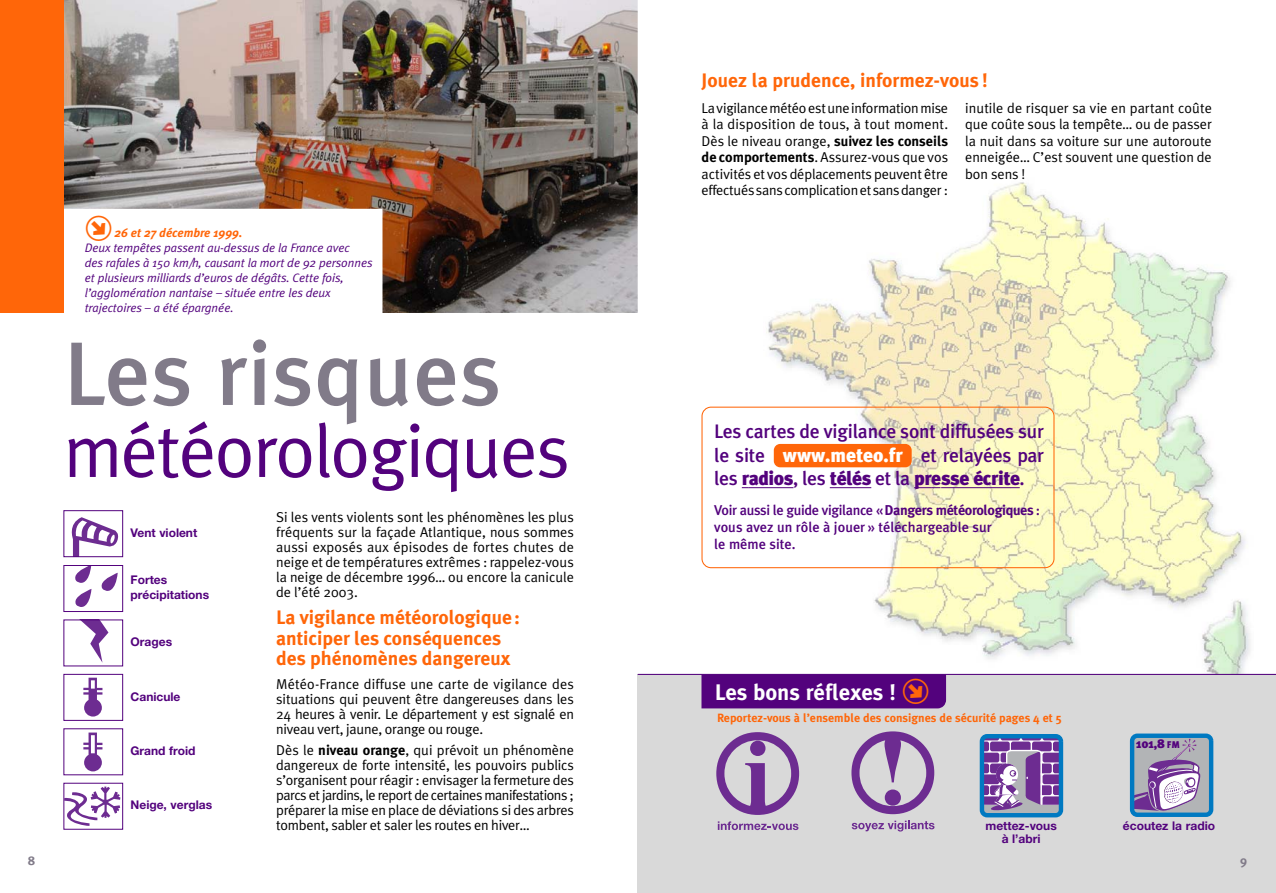
<style>
.page{position:relative;width:1276px;height:893px;background:#fff}
.page>*{position:absolute;margin:0;border:0;box-sizing:border-box;transform-origin:0 0}
.t1{font:500 90px "Meta Plus";letter-spacing:.005em;color:#817b89}
.t2{font:75px "Meta Plus Normal";letter-spacing:-.025em;color:#53027d}
.t3{font:31.65px "Mini Pics Directional RA";color:#ff6609}
.t4{font:700 22.5px "Meta Plus";color:#fff}
.t5{font:700 19.5px/20.2px "Meta Plus";color:#ff6609}
.t6{font:500 19.5px/23.4px "Meta Plus";letter-spacing:-.01em;color:#53027d;text-align:justify}
.t7{font:14.25px/16.5px "Meta Plus Normal";letter-spacing:-.015em;color:#000;text-align:justify}
.t8{font:500 14.25px/17.1px "Meta Plus";color:#53027d}
.t9{font:900 12.75px "Meta Plus";color:#53027d}
.t10{font:700 12.75px "Meta Plus";color:#817b89}
.t11{font:italic 12.3px/15px "Meta Plus Normal";letter-spacing:-.005em;color:#53027d}
.t12{font:italic 700 12.3px "Meta Plus";letter-spacing:-.005em;color:#ff6609}
.t13{font:700 12px/15px "Helvetica Neue";color:#53027d}
.t14{font:700 12px "Meta Plus";color:#ff6609}
.s1{font-family:"Meta Plus";font-weight:700}
.s2{font-weight:900;color:#fff}
.s3{font-weight:900}
.s4{font-weight:700}
.s5{font-family:"Mini Pics Directional RA";font-weight:400;font-size:31.65px;color:#ff6609}
.s6{font-size:9.75px}
</style>
<div class="page">
<img style="left:638px;top:182px;width:637px;height:492px">
<div style="left:638px;top:674px;width:637px;height:219px;background:#d9d9d9"></div>
<img style="left:63px;top:0;width:575px;height:313px">
<div style="left:0;top:0;width:63px;height:313px;background:#ff6609"></div>
<div style="left:701px;top:675px;width:245px;height:33px;background:#53027d"></div>
<svg style="left:851px;top:821px;width:83px;height:10px"></svg>
<svg style="left:851px;top:731px;width:83px;height:83px"></svg>
<svg style="left:718px;top:821px;width:80px;height:9px"></svg>
<svg style="left:716px;top:732px;width:83px;height:83px"></svg>
<svg style="left:701px;top:407px;width:353px;height:161px"></svg>
<svg style="left:71px;top:517px;width:48px;height:38px"></svg>
<div style="left:63px;top:510px;width:60px;height:47px;border:1px solid #53027d"></div>
<svg style="left:101px;top:573px;width:17px;height:18px"></svg>
<svg style="left:75px;top:567px;width:16px;height:40px"></svg>
<div style="left:63px;top:565px;width:60px;height:47px;border:1px solid #53027d"></div>
<svg style="left:82px;top:622px;width:26px;height:41px"></svg>
<div style="left:63px;top:620px;width:60px;height:46px;border:1px solid #53027d"></div>
<svg style="left:65px;top:787px;width:55px;height:39px"></svg>
<svg style="left:83px;top:678px;width:19px;height:39px"></svg>
<div style="left:63px;top:674px;width:60px;height:47px;border:1px solid #53027d"></div>
<svg style="left:83px;top:732px;width:19px;height:39px"></svg>
<div style="left:774px;top:444px;width:137px;height:23px;background:#ff6609;border-radius:6px"></div>
<hr style="left:748px;top:487px;width:45px;height:1px;background:#53027d">
<hr style="left:830px;top:487px;width:41px;height:1px;background:#53027d">
<svg style="left:914px;top:487px;width:26px;height:1px"></svg>
<hr style="left:941px;top:487px;width:69px;height:1px;background:#53027d">
<svg style="left:979px;top:734px;width:84px;height:84px;background:#7c75b2"></svg>
<svg style="left:1129px;top:733px;width:84px;height:84px;background:#8f9abc"></svg>
<hr style="left:638px;top:674px;width:637px;height:1px;background:#53027d">
<p class="t10" style="left:28px;top:855px;width:9px">8</p>
<h3 class="t3" style="left:85px;top:211px;width:29px">x</h3>
<p class="t12" style="left:115px;top:228px;width:129px">26 et 27 décembre 1999.</p>
<p class="t11" style="left:85px;top:241px;width:289px">Deux tempêtes passent au-dessus de la France avec<br>des rafales à 150 km/h, causant la mort de 92 personnes et plusieurs milliards d’euros de dégâts. Cette fois, l’agglomération nantaise – située entre les deux trajectoires – a été épargnée.</p>
<h1 class="t1" style="left:63px;top:337px;width:439px">Les risques</h1>
<h2 class="t2" style="left:63px;top:423px;width:508px">météorologiques</h2>
<p class="t7" style="left:276px;top:511px;width:299px;line-height:15px">Si les vents violents sont les phénomènes les plus fréquents sur la façade Atlantique, nous sommes aussi exposés aux épisodes de fortes chutes de neige et de températures extrêmes : rappelez-vous la neige de décembre 1996… ou encore la canicule de l’été 2003.</p>
<h3 class="t5" style="left:276px;top:609px;width:245px">La vigilance météorologique: anticiper les conséquences des phénomènes dangereux</h3>
<p class="t7" style="left:276px;top:677px;width:299px;line-height:15.1px">Météo-France diffuse une carte de vigilance des situations qui peuvent être dangereuses dans les 24 heures à venir. Le département y est signalé en niveau vert, jaune, orange ou rouge.</p>
<p class="t7" style="left:276px;top:743px;width:299px;line-height:15.1px">Dès le <span class="s1">niveau orange</span>, qui prévoit un phénomène dangereux de forte intensité, les pouvoirs publics s’organisent pour réagir : envisager la fermeture des parcs et jardins, le report de certaines manifestations ; préparer la mise en place de déviations si des arbres tombent, sabler et saler les routes en hiver…</p>
<p class="t13" style="left:131px;top:527px;width:68px">Vent violent</p>
<p class="t13" style="left:131px;top:573px;width:80px">Fortes précipitations</p>
<p class="t13" style="left:131px;top:635px;width:43px">Orages</p>
<p class="t13" style="left:131px;top:690px;width:51px">Canicule</p>
<p class="t13" style="left:131px;top:744px;width:66px">Grand froid</p>
<p class="t13" style="left:131px;top:799px;width:83px">Neige, verglas</p>
<h3 class="t5" style="left:701px;top:72px;width:288px">Jouez la prudence, informez-vous !</h3>
<p class="t7" style="left:701px;top:101px;width:248px">La vigilance météo est une information mise à la disposition de tous, à tout moment.<br>Dès le niveau orange, <span class="s1">suivez les conseils de comportements</span>. Assurez-vous que vos activités et vos déplacements peuvent être effectués sans complication et sans danger :</p>
<p class="t7" style="left:965px;top:101px;width:248px">inutile de risquer sa vie en partant coûte que coûte sous la tempête… ou de passer la nuit dans sa voiture sur une autoroute enneigée… C’est souvent une question de bon sens !</p>
<h3 class="t6" style="left:714px;top:421px;width:331px">Les cartes de vigilance sont diffusées sur le site <span class="s2">www.meteo.fr</span> et relayées par les <span class="s3">radios</span>, les <span class="s3">télés</span> et la <span class="s3">presse écrite</span>.</h3>
<p class="t8" style="left:714px;top:502px;width:327px">Voir aussi le guide vigilance «<span class="s4">Dangers météorologiques</span> : vous avez un rôle à jouer » téléchargeable sur<br>le même site.</p>
<h3 class="t4" style="left:715px;top:683px;width:216px">Les bons réflexes ! <span class="s5">x</span></h3>
<p class="t14" style="left:717px;top:713px;width:346px">Reportez-vous à l’ensemble des consignes de sécurité pages 4 et 5</p>
<p class="t9" style="left:1136px;top:739px;width:45px">101,8 <span class="s6">FM</span></p>
<p class="t13" style="left:985px;top:820px;width:73px;line-height:13.5px;text-align:center">mettez-vous à l’abri</p>
<p class="t13" style="left:1123px;top:819px;width:94px">écoutez la radio</p>
<p class="t10" style="left:1240px;top:855px;width:9px">9</p>
</div>
